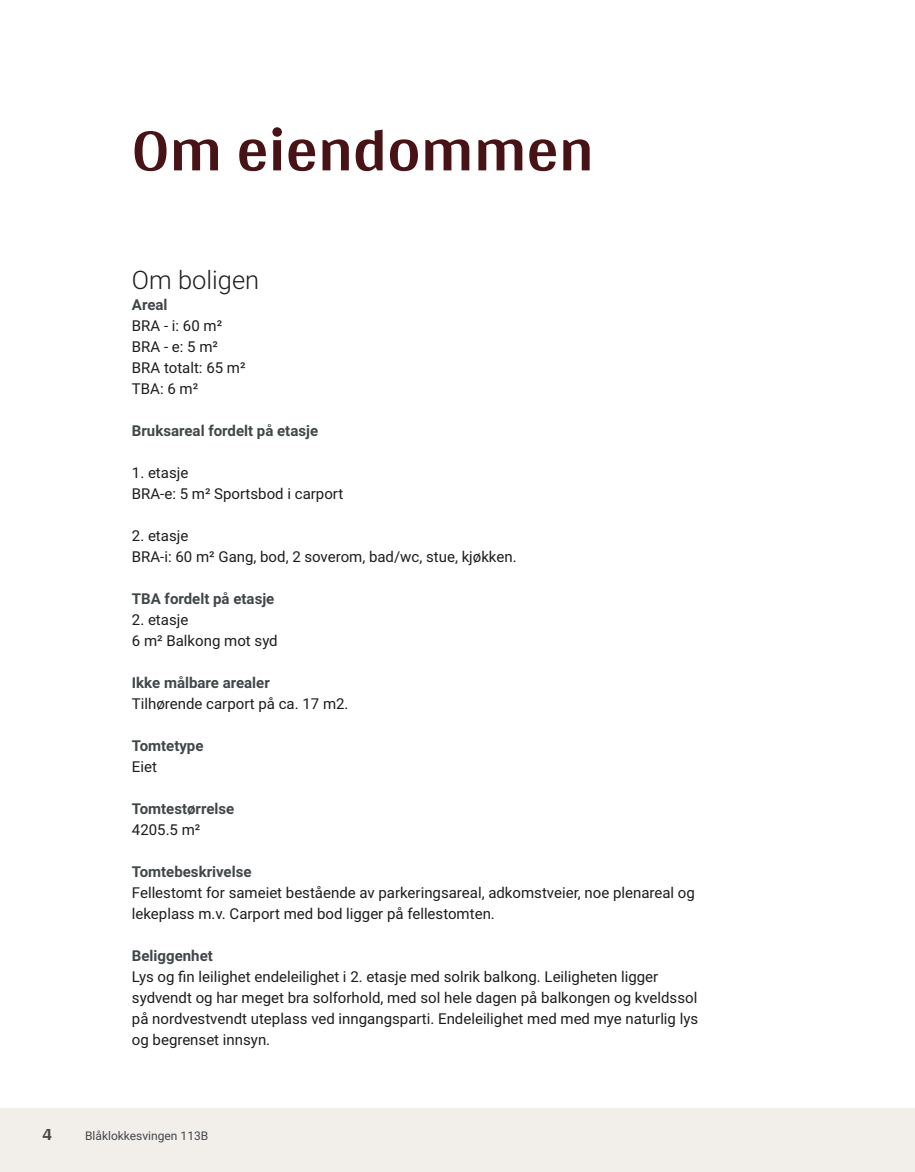
<style>
.page{position:relative;width:915px;height:1172px;background:#fff}
.page>*{position:absolute;margin:0;border:0;box-sizing:border-box;transform-origin:0 0}
.t1{font:700 63px "Arya";color:#481317}
.t2{font:300 25.5px "Roboto Vitec";color:#1d1d1b}
.t3{font:700 18px "Arya";color:#414749}
.t4{font:15px/21px "Roboto Vitec";color:#1d1d1b}
.t5{font:700 15px "Roboto Vitec";color:#414749}
.t6{font:12px "Roboto Vitec";color:#414749}
</style>
<div class="page">
<div style="left:0;top:1108px;width:914px;height:64px;background:#f2eeea"></div>
<h1 class="t1" style="left:132px;top:112px;width:463px">Om eiendommen</h1>
<h2 class="t2" style="left:132px;top:262px;width:129px">Om boligen</h2>
<p class="t5" style="left:132px;top:294px;width:37px">Areal</p>
<p class="t4" style="left:132px;top:314px;width:115px">BRA ‑ i: 60 m²<br>BRA ‑ e: 5 m²<br>BRA totalt: 65 m²<br>TBA: 6 m²</p>
<p class="t5" style="left:132px;top:420px;width:188px">Bruksareal fordelt på etasje</p>
<p class="t4" style="left:132px;top:461px;width:213px">1. etasje<br>BRA‑e: 5 m² Sportsbod i carport</p>
<p class="t4" style="left:132px;top:524px;width:386px">2. etasje<br>BRA‑i: 60 m² Gang, bod, 2 soverom, bad/ wc, stue, kjøkken.</p>
<p class="t5" style="left:132px;top:588px;width:144px">TBA fordelt på etasje</p>
<p class="t4" style="left:132px;top:608px;width:147px">2. etasje<br>6 m² Balkong mot syd</p>
<p class="t5" style="left:132px;top:672px;width:139px">Ikke målbare arealer</p>
<p class="t4" style="left:132px;top:692px;width:218px">Tilhørende carport på ca. 17 m2.</p>
<p class="t5" style="left:132px;top:735px;width:73px">Tomtetype</p>
<p class="t4" style="left:132px;top:755px;width:27px">Eiet</p>
<p class="t5" style="left:132px;top:798px;width:104px">Tomtestørrelse</p>
<p class="t4" style="left:132px;top:818px;width:70px">4205.5 m²</p>
<p class="t5" style="left:132px;top:861px;width:121px">Tomtebeskrivelse</p>
<p class="t4" style="left:132px;top:881px;width:564px">Fellestomt for sameiet bestående av parkeringsareal, adkomstveier, noe plenareal og lekeplass m.v. Carport med bod ligger på fellestomten.</p>
<p class="t5" style="left:132px;top:945px;width:82px">Beliggenhet</p>
<p class="t4" style="left:132px;top:965px;width:567px">Lys og fin leilighet endeleilighet i 2. etasje med solrik balkong. Leiligheten ligger sydvendt og har meget bra solforhold, med sol hele dagen på balkongen og kveldssol på nordvestvendt uteplass ved inngangsparti. Endeleilighet med med mye naturlig lys og begrenset innsyn.</p>
<p class="t3" style="left:43px;top:1123px;width:11px">4</p>
<p class="t6" style="left:85px;top:1127px;width:125px">Blåklokkesvingen 113B</p>
</div>
